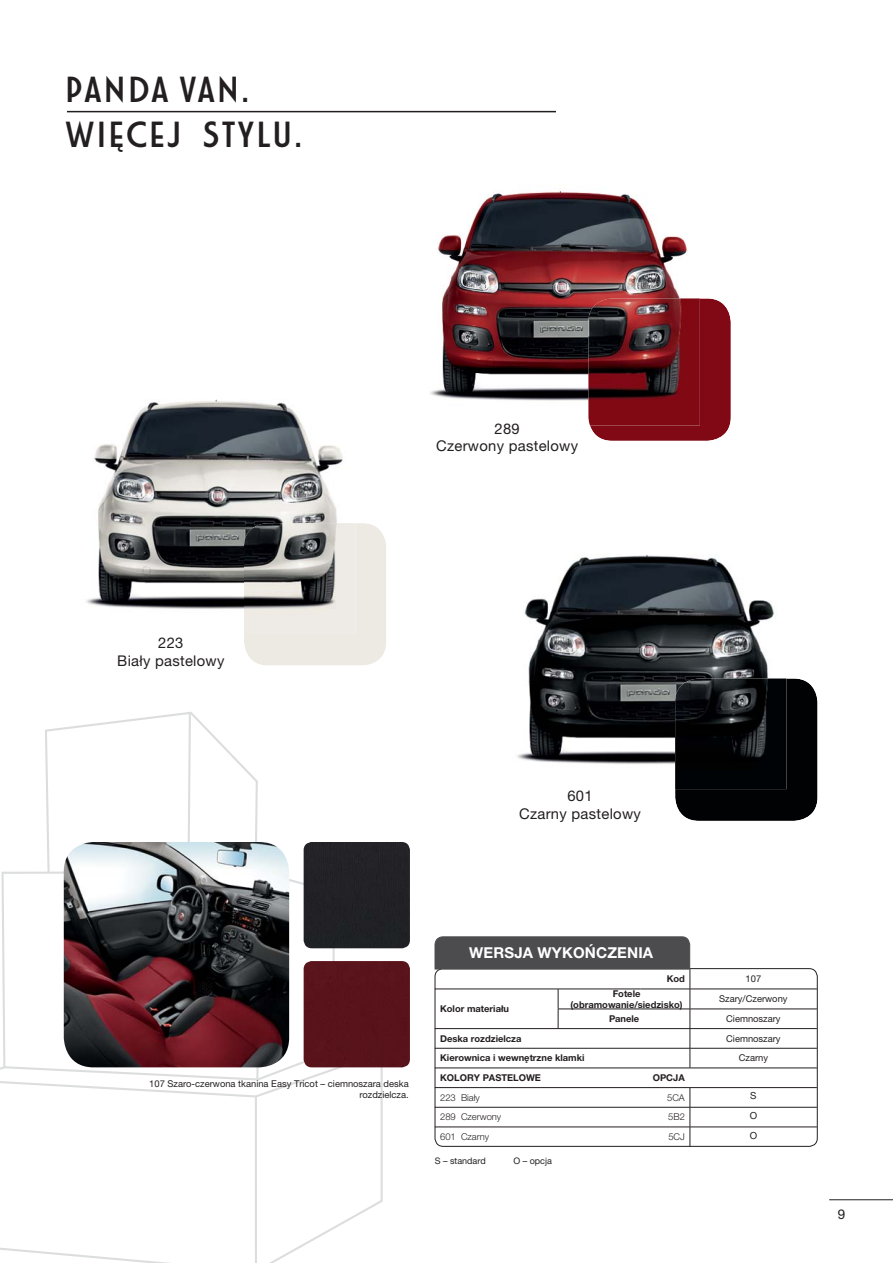
<style>
.page{position:relative;width:893px;height:1263px;background:#fff}
.page>*{position:absolute;margin:0;border:0;box-sizing:border-box;transform-origin:0 0}
.t1{font:39px "Fiat Advert 01 B";letter-spacing:-.01em;color:#231f20}
.t2{font:39px "FIATADVERT01 A";letter-spacing:-.01em;color:#231f20}
.t3{font:700 15px "Helvetica Neue LT Pro";letter-spacing:.01em;color:#fff}
.t4{font:14.85px/17.7px "Helvetica Neue LT Pro";letter-spacing:.02em;color:#231f20;text-align:center}
.t5{font:13.5px "Helvetica Neue LT Pro";color:#231f20}
.t6{font:9.75px "Helvetica Neue LT Pro";color:#231f20}
.t7{font:700 9.3px/10.8px "Helvetica Neue LT Pro";color:#231f20;text-align:center}
.t8{font:9.3px/11.2px "Helvetica Neue LT Pro";color:#231f20;text-align:right}
.t9{font:300 9.3px "Helvetica Neue LT Pro";color:#231f20}
.t10{font:9px "Helvetica Neue LT Pro";color:#231f20}
</style>
<div class="page">
<svg style="left:0;top:1098px;width:383px;height:165px"></svg>
<hr style="left:255px;top:1096px;width:2px;height:167px;background:#dcddde">
<svg style="left:0;top:712px;width:384px;height:386px"></svg>
<hr style="left:67px;top:111px;width:489px;height:1px;background:#231f20">
<hr style="left:435px;top:1068px;width:255px;height:1px;background:#231f20">
<hr style="left:435px;top:1087px;width:255px;height:1px;background:#231f20">
<hr style="left:435px;top:1107px;width:255px;height:1px;background:#231f20">
<hr style="left:435px;top:1127px;width:255px;height:1px;background:#231f20">
<svg style="left:690px;top:1088px;width:1px;height:56px"></svg>
<hr style="left:690px;top:989px;width:127px;height:1px;background:#231f20">
<hr style="left:690px;top:1009px;width:127px;height:1px;background:#231f20">
<hr style="left:690px;top:1028px;width:127px;height:1px;background:#231f20">
<hr style="left:690px;top:1048px;width:127px;height:1px;background:#231f20">
<hr style="left:690px;top:1068px;width:127px;height:1px;background:#231f20">
<hr style="left:690px;top:1087px;width:127px;height:1px;background:#231f20">
<hr style="left:690px;top:1107px;width:127px;height:1px;background:#231f20">
<hr style="left:690px;top:1127px;width:127px;height:1px;background:#231f20">
<div style="left:435px;top:968px;width:382px;height:178px;border:1px solid #231f20;border-radius:8px"></div>
<svg style="left:435px;top:936px;width:256px;height:132px"></svg>
<img style="left:86px;top:399px;width:257px;height:210px">
<img style="left:244px;top:523px;width:111px;height:111px">
<img style="left:590px;top:298px;width:141px;height:143px">
<img style="left:430px;top:191px;width:258px;height:210px">
<img style="left:588px;top:298px;width:112px;height:127px">
<div style="left:675px;top:678px;width:142px;height:143px;background:#010203;border-radius:24px"></div>
<img style="left:517px;top:554px;width:257px;height:210px">
<img style="left:675px;top:678px;width:111px;height:111px">
<div style="left:304px;top:961px;width:106px;height:106px;background:#59131b;border-radius:8px"></div>
<div style="left:304px;top:842px;width:106px;height:106px;background:#222126;border-radius:8px"></div>
<img style="left:64px;top:842px;width:225px;height:225px;border-radius:30px">
<hr style="left:829px;top:1199px;width:64px;height:1px;background:#231f20">
<h1 class="t2" style="left:64px;top:66px;width:187px">PANDA VAN.</h1>
<h1 class="t1" style="left:64px;top:110px;width:241px">WIĘCEJ STYLU.</h1>
<h3 class="t4" style="left:436px;top:421px;width:144px">289<br>Czerwony pastelowy</h3>
<h3 class="t4" style="left:117px;top:636px;width:109px">223<br>Biały pastelowy</h3>
<h3 class="t4" style="left:519px;top:789px;width:123px">601<br>Czarny pastelowy</h3>
<p class="t8" style="left:149px;top:1079px;width:261px">107 Szaro-czerwona tkanina Easy Tricot – ciemnoszara deska rozdzielcza.</p>
<h2 class="t3" style="left:469px;top:947px;width:185px">WERSJA WYKOŃCZENIA</h2>
<p class="t7" style="left:667px;top:975px;width:20px">Kod</p>
<p class="t8" style="left:746px;top:974px;width:17px">107</p>
<p class="t7" style="left:440px;top:1004px;width:70px">Kolor materiału</p>
<p class="t7" style="left:570px;top:989px;width:114px">Fotele (obramowanie/siedzisko)</p>
<p class="t8" style="left:719px;top:994px;width:70px">Szary/Czerwony</p>
<p class="t7" style="left:609px;top:1014px;width:32px">Panele</p>
<p class="t8" style="left:726px;top:1014px;width:56px">Ciemnoszary</p>
<p class="t7" style="left:440px;top:1034px;width:83px">Deska rozdzielcza</p>
<p class="t8" style="left:726px;top:1034px;width:56px">Ciemnoszary</p>
<p class="t7" style="left:440px;top:1054px;width:146px">Kierownica i wewnętrzne klamki</p>
<p class="t8" style="left:739px;top:1054px;width:31px">Czarny</p>
<p class="t7" style="left:440px;top:1073px;width:102px">KOLORY PASTELOWE</p>
<p class="t7" style="left:653px;top:1073px;width:34px">OPCJA</p>
<p class="t9" style="left:440px;top:1094px;width:41px">223 Biały</p>
<p class="t9" style="left:667px;top:1094px;width:19px">5CA</p>
<p class="t6" style="left:750px;top:1092px;width:8px">S</p>
<p class="t9" style="left:440px;top:1114px;width:63px">289 Czerwony</p>
<p class="t9" style="left:668px;top:1114px;width:18px">5B2</p>
<p class="t6" style="left:750px;top:1112px;width:9px">O</p>
<p class="t9" style="left:440px;top:1133px;width:51px">601 Czarny</p>
<p class="t9" style="left:668px;top:1133px;width:18px">5CJ</p>
<p class="t6" style="left:750px;top:1132px;width:9px">O</p>
<p class="t10" style="left:435px;top:1157px;width:53px">S – standard</p>
<p class="t10" style="left:513px;top:1157px;width:40px">O – opcja</p>
<h3 class="t5" style="left:838px;top:1209px;width:9px">9</h3>
</div>
